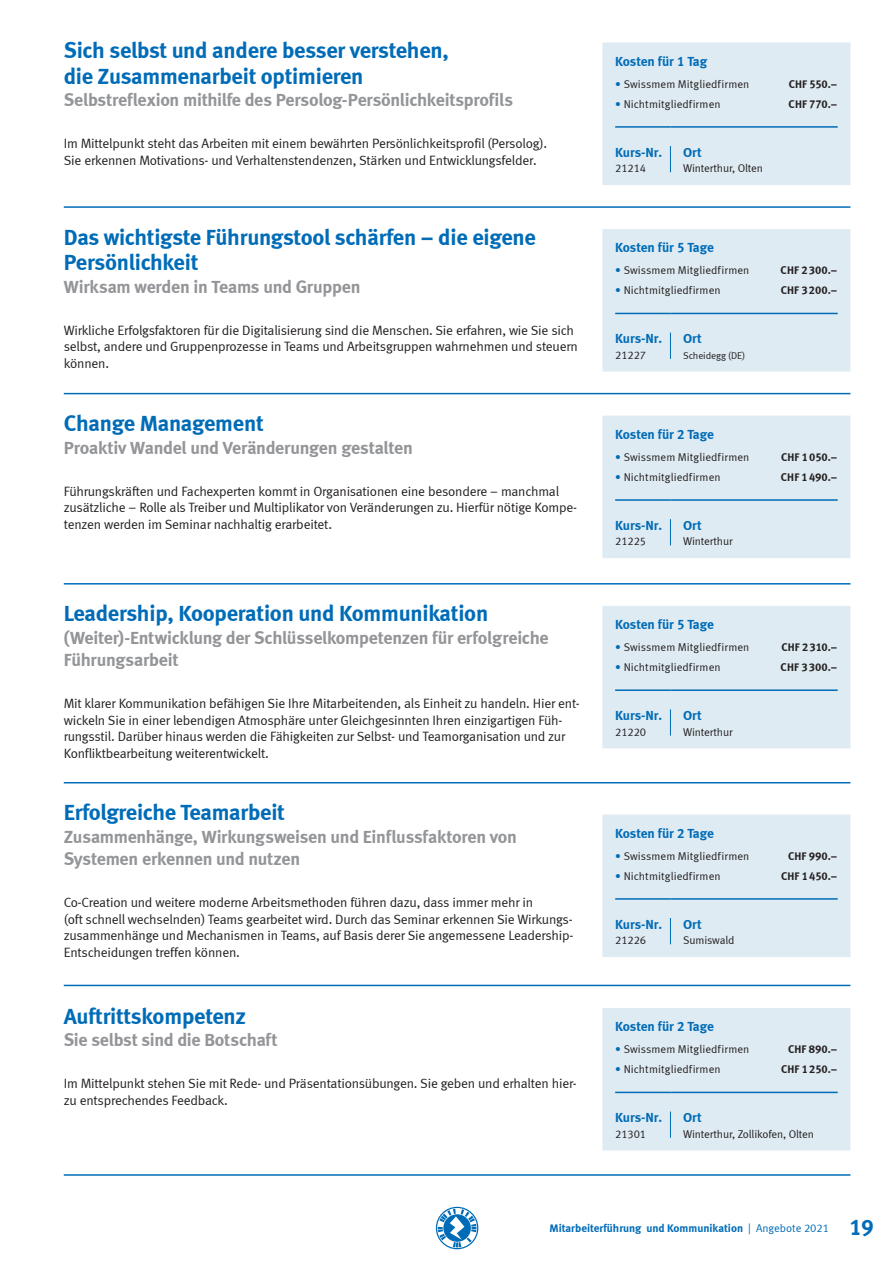
<style>
.page{position:relative;width:893px;height:1263px;background:#fff}
.page>*{position:absolute;margin:0;border:0;box-sizing:border-box;transform-origin:0 0}
.Titel_Kurs__blau_15{font:22.5px/25.5px "Meta Bold LF";letter-spacing:-.01em;color:#006cb7}
.Untertitel_Kurs__gra{font:18px/22.5px "Meta Bold LF";letter-spacing:-.015em;color:#939598}
.Copy__9_Pt{font:13.5px/16.5px "Meta Normal LF";letter-spacing:-.015em;color:#231f20}
.Titel_Box_ohne_Linie{font:13.5px "Meta Bold LF";letter-spacing:-.005em;color:#006cb7}
.Titel_Kurs-Nr___Ort{font:13.5px "Meta Bold LF";color:#006cb7}
.Copy_Box__7_5_Pt{font:11.25px "Meta Normal LF";color:#231f20}
.t1{font:11.25px "Meta Bold LF";letter-spacing:.005em;color:#231f20}
.t2{font:11.25px "Meta Bold LF";color:#006cb7}
.Copy_Box__7_5_Pt-2{font:9.9px "Meta Normal LF";letter-spacing:-.01em;color:#231f20}
.s1{color:#006cb7}
.s2{font-family:"Meta Normal LF"}
.s3{font-size:22.5px}
</style>
<div class="page">
<hr style="left:64px;top:206px;width:786px;height:2px;background:#006cb7">
<hr style="left:64px;top:393px;width:786px;height:1px;background:#006cb7">
<hr style="left:64px;top:583px;width:786px;height:1px;background:#006cb7">
<hr style="left:64px;top:782px;width:786px;height:1px;background:#006cb7">
<hr style="left:64px;top:985px;width:786px;height:1px;background:#006cb7">
<hr style="left:64px;top:1174px;width:786px;height:2px;background:#006cb7">
<div style="left:602px;top:43px;width:248px;height:142px;background:#dfebf2"></div>
<div style="left:602px;top:229px;width:248px;height:143px;background:#dfebf2"></div>
<div style="left:602px;top:416px;width:248px;height:142px;background:#dfebf2"></div>
<div style="left:602px;top:606px;width:248px;height:142px;background:#dfebf2"></div>
<div style="left:602px;top:1008px;width:248px;height:142px;background:#dfebf2"></div>
<div style="left:602px;top:814px;width:248px;height:143px;background:#dfebf2"></div>
<svg style="left:436px;top:1207px;width:42px;height:42px"></svg>
<p class="Titel_Kurs__blau_15" style="left:64px;top:37px;width:387px">Sich selbst und andere besser verstehen, die Zusammenarbeit optimieren</p>
<p class="Untertitel_Kurs__gra" style="left:64px;top:88px;width:451px">Selbstreflexion mithilfe des Persolog-Persönlichkeitsprofils</p>
<p class="Copy__9_Pt" style="left:64px;top:135px;width:485px">Im Mittelpunkt steht das Arbeiten mit einem bewährten Persönlichkeitsprofil (Persolog).<br>Sie erkennen Motivations- und Verhaltenstendenzen, Stärken und Entwicklungsfelder.</p>
<p class="Titel_Kurs__blau_15" style="left:64px;top:224px;width:474px">Das wichtigste Führungstool schärfen – die eigene<br>Persönlichkeit</p>
<p class="Untertitel_Kurs__gra" style="left:64px;top:275px;width:298px">Wirksam werden in Teams und Gruppen</p>
<p class="Copy__9_Pt" style="left:64px;top:322px;width:516px">Wirkliche Erfolgsfaktoren für die Digitalisierung sind die Menschen. Sie erfahren, wie Sie sich selbst, andere und Gruppenprozesse in Teams und Arbeitsgruppen wahrnehmen und steuern können.</p>
<p class="Titel_Kurs__blau_15" style="left:64px;top:410px;width:201px">Change Management</p>
<p class="Untertitel_Kurs__gra" style="left:64px;top:436px;width:351px">Proaktiv Wandel und Veränderungen gestalten</p>
<p class="Copy__9_Pt" style="left:64px;top:483px;width:515px">Führungskräften und Fachexperten kommt in Organisationen eine besondere – manchmal zusätzliche – Rolle als Treiber und Multiplikator von Veränderungen zu. Hierfür nötige Kompe&shy;tenzen werden im Seminar nachhaltig erarbeitet.</p>
<p class="Titel_Kurs__blau_15" style="left:64px;top:601px;width:426px">Leadership, Kooperation und Kommunikation</p>
<p class="Untertitel_Kurs__gra" style="left:64px;top:626px;width:486px">(Weiter)-Entwicklung der Schlüsselkompetenzen für erfolgreiche<br>Führungsarbeit</p>
<p class="Copy__9_Pt" style="left:64px;top:695px;width:518px">Mit klarer Kommunikation befähigen Sie Ihre Mitarbeitenden, als Einheit zu handeln. Hier ent&shy;wickeln Sie in einer lebendigen Atmosphäre unter Gleichgesinnten Ihren einzigartigen Füh&shy;rungsstil. Darüber hinaus werden die Fähigkeiten zur Selbst- und Teamorganisation und zur Konfliktbearbeitung weiterentwickelt.</p>
<p class="Titel_Kurs__blau_15" style="left:64px;top:799px;width:223px">Erfolgreiche Teamarbeit</p>
<p class="Untertitel_Kurs__gra" style="left:64px;top:825px;width:455px">Zusammenhänge, Wirkungsweisen und Einflussfaktoren von<br>Systemen erkennen und nutzen</p>
<p class="Copy__9_Pt" style="left:64px;top:894px;width:511px">Co-Creation und weitere moderne Arbeitsmethoden führen dazu, dass immer mehr in<br>(oft schnell wechselnden) Teams gearbeitet wird. Durch das Seminar erkennen Sie Wirkungs&shy;zusammenhänge und Mechanismen in Teams, auf Basis derer Sie angemessene Leadership-Entscheidungen treffen können.</p>
<p class="Titel_Kurs__blau_15" style="left:64px;top:1003px;width:184px">Auftrittskompetenz</p>
<p class="Untertitel_Kurs__gra" style="left:64px;top:1028px;width:215px">Sie selbst sind die Botschaft</p>
<p class="Copy__9_Pt" style="left:64px;top:1075px;width:515px">Im Mittelpunkt stehen Sie mit Rede- und Präsentationsübungen. Sie geben und erhalten hier&shy;zu entsprechendes Feedback.</p>
<p class="Titel_Box_ohne_Linie" style="left:615px;top:53px;width:94px">Kosten für 1 Tag</p>
<p class="Copy_Box__7_5_Pt" style="left:615px;top:77px;width:136px"><span class="s1">•</span> Swissmem Mitgliedfirmen</p>
<p class="t1" style="left:789px;top:77px;width:50px">CHF 550.–</p>
<p class="Copy_Box__7_5_Pt" style="left:615px;top:97px;width:107px"><span class="s1">•</span> Nichtmitgliedfirmen</p>
<p class="t1" style="left:789px;top:97px;width:50px">CHF 770.–</p>
<p class="Titel_Kurs-Nr___Ort" style="left:615px;top:144px;width:48px">Kurs-Nr.</p>
<p class="Copy_Box__7_5_Pt" style="left:615px;top:162px;width:33px">21214</p>
<p class="Titel_Kurs-Nr___Ort" style="left:683px;top:144px;width:20px">Ort</p>
<p class="Copy_Box__7_5_Pt" style="left:683px;top:162px;width:81px">Winterthur, Olten</p>
<p class="Titel_Box_ohne_Linie" style="left:615px;top:240px;width:100px">Kosten für 5 Tage</p>
<p class="Copy_Box__7_5_Pt" style="left:615px;top:264px;width:136px"><span class="s1">•</span> Swissmem Mitgliedfirmen</p>
<p class="t1" style="left:781px;top:264px;width:58px">CHF 2300.–</p>
<p class="Copy_Box__7_5_Pt" style="left:615px;top:284px;width:107px"><span class="s1">•</span> Nichtmitgliedfirmen</p>
<p class="t1" style="left:781px;top:284px;width:58px">CHF 3200.–</p>
<p class="Titel_Kurs-Nr___Ort" style="left:615px;top:330px;width:48px">Kurs-Nr.</p>
<p class="Copy_Box__7_5_Pt" style="left:615px;top:348px;width:33px">21227</p>
<p class="Titel_Kurs-Nr___Ort" style="left:683px;top:330px;width:20px">Ort</p>
<p class="Copy_Box__7_5_Pt-2" style="left:683px;top:350px;width:64px">Scheidegg (DE)</p>
<p class="Titel_Box_ohne_Linie" style="left:615px;top:426px;width:100px">Kosten für 2 Tage</p>
<p class="Copy_Box__7_5_Pt" style="left:615px;top:451px;width:136px"><span class="s1">•</span> Swissmem Mitgliedfirmen</p>
<p class="t1" style="left:781px;top:450px;width:58px">CHF 1050.–</p>
<p class="Copy_Box__7_5_Pt" style="left:615px;top:470px;width:107px"><span class="s1">•</span> Nichtmitgliedfirmen</p>
<p class="t1" style="left:781px;top:470px;width:58px">CHF 1490.–</p>
<p class="Titel_Kurs-Nr___Ort" style="left:615px;top:517px;width:48px">Kurs-Nr.</p>
<p class="Copy_Box__7_5_Pt" style="left:615px;top:535px;width:33px">21225</p>
<p class="Titel_Kurs-Nr___Ort" style="left:683px;top:517px;width:20px">Ort</p>
<p class="Copy_Box__7_5_Pt" style="left:683px;top:535px;width:51px">Winterthur</p>
<p class="Titel_Box_ohne_Linie" style="left:615px;top:616px;width:100px">Kosten für 5 Tage</p>
<p class="Copy_Box__7_5_Pt" style="left:615px;top:641px;width:136px"><span class="s1">•</span> Swissmem Mitgliedfirmen</p>
<p class="t1" style="left:781px;top:641px;width:57px">CHF 2310.–</p>
<p class="Copy_Box__7_5_Pt" style="left:615px;top:661px;width:107px"><span class="s1">•</span> Nichtmitgliedfirmen</p>
<p class="t1" style="left:781px;top:660px;width:58px">CHF 3300.–</p>
<p class="Titel_Kurs-Nr___Ort" style="left:615px;top:707px;width:48px">Kurs-Nr.</p>
<p class="Copy_Box__7_5_Pt" style="left:615px;top:725px;width:33px">21220</p>
<p class="Titel_Kurs-Nr___Ort" style="left:683px;top:707px;width:20px">Ort</p>
<p class="Copy_Box__7_5_Pt" style="left:683px;top:725px;width:51px">Winterthur</p>
<p class="Titel_Box_ohne_Linie" style="left:615px;top:825px;width:100px">Kosten für 2 Tage</p>
<p class="Copy_Box__7_5_Pt" style="left:615px;top:849px;width:136px"><span class="s1">•</span> Swissmem Mitgliedfirmen</p>
<p class="t1" style="left:788px;top:849px;width:51px">CHF 990.–</p>
<p class="Copy_Box__7_5_Pt" style="left:615px;top:869px;width:107px"><span class="s1">•</span> Nichtmitgliedfirmen</p>
<p class="t1" style="left:781px;top:869px;width:58px">CHF 1450.–</p>
<p class="Titel_Kurs-Nr___Ort" style="left:615px;top:916px;width:48px">Kurs-Nr.</p>
<p class="Copy_Box__7_5_Pt" style="left:615px;top:934px;width:33px">21226</p>
<p class="Titel_Kurs-Nr___Ort" style="left:683px;top:916px;width:20px">Ort</p>
<p class="Copy_Box__7_5_Pt" style="left:683px;top:934px;width:53px">Sumiswald</p>
<p class="Titel_Box_ohne_Linie" style="left:615px;top:1019px;width:100px">Kosten für 2 Tage</p>
<p class="Copy_Box__7_5_Pt" style="left:615px;top:1043px;width:136px"><span class="s1">•</span> Swissmem Mitgliedfirmen</p>
<p class="t1" style="left:788px;top:1043px;width:51px">CHF 890.–</p>
<p class="Copy_Box__7_5_Pt" style="left:615px;top:1063px;width:107px"><span class="s1">•</span> Nichtmitgliedfirmen</p>
<p class="t1" style="left:781px;top:1063px;width:58px">CHF 1250.–</p>
<p class="Titel_Kurs-Nr___Ort" style="left:615px;top:1109px;width:48px">Kurs-Nr.</p>
<p class="Copy_Box__7_5_Pt" style="left:615px;top:1127px;width:33px">21301</p>
<p class="Titel_Kurs-Nr___Ort" style="left:683px;top:1109px;width:20px">Ort</p>
<p class="Copy_Box__7_5_Pt" style="left:683px;top:1127px;width:132px">Winterthur, Zollikofen, Olten</p>
<p class="t2" style="left:550px;top:1222px;width:326px">Mitarbeiterführung und Kommunikation <span class="s2">| Angebote 2021</span> <span class="s3">19</span></p>
</div>
